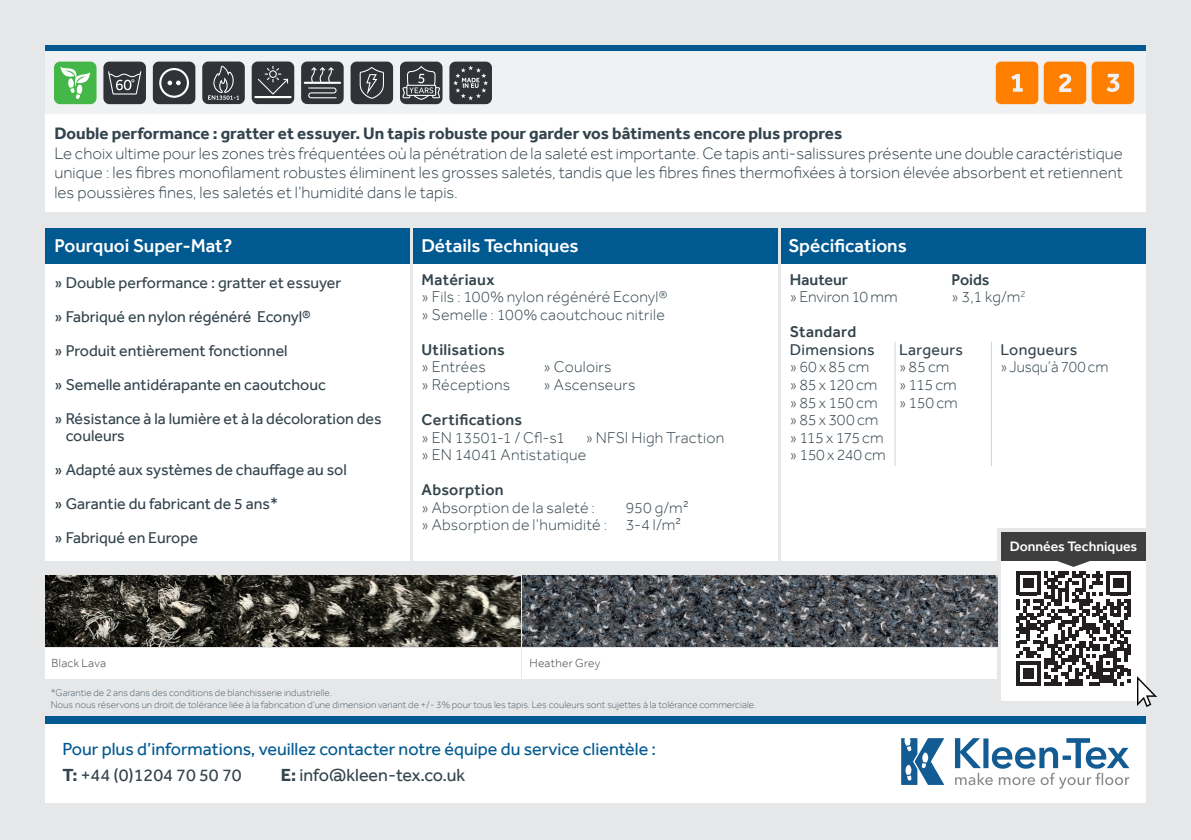
<style>
.page{position:relative;width:1191px;height:840px;background:#fff}
.page>*{position:absolute;margin:0;border:0;box-sizing:border-box;transform-origin:0 0}
.Picture_text{font:500 19px "Effra";color:#fff}
.t1{font:18px/26px "Effra";color:#005990}
.t2{font:18px "Effra";color:#33444d}
.Picture_text-2{font:300 17px/19.4px "Effra";color:#33444d;text-align:justify}
.Picture_text-3{font:700 17px "Effra";color:#33444d}
.Picture_text-4{font:300 16px/17.6px "Effra";letter-spacing:.01em;color:#33444d}
.Picture_text-5{font:16px/17px "Effra";color:#33444d}
.Picture_text-6{font:500 16px "Effra";letter-spacing:.015em;color:#33444d}
.Picture_text-7{font:16px "Effra";letter-spacing:.02em;color:#33444d}
.Picture_text-8{font:300 16px "Effra";letter-spacing:-.01em;color:#33444d;scale:.96 1}
.Picture_text-9{font:500 14px "Effra";color:#fff}
.Picture_text-10{font:300 12px "Effra";letter-spacing:.025em;color:#3e3e3f}
.t3{font:300 10px "Effra";color:#4f616a}
.s1{font-weight:500}
.s2{font-weight:700;color:#33444d}
.s3{color:#33444d}
.s4{font-weight:700}
</style>
<div class="page">
<div style="left:0;top:0;width:1191px;height:839px;background:#e6e7e9"></div>
<div style="left:45px;top:723px;width:1101px;height:79px;background:#fff"></div>
<div style="left:45px;top:716px;width:1101px;height:7px;background:#005990"></div>
<svg style="left:955px;top:738px;width:174px;height:50px"></svg>
<svg style="left:901px;top:738px;width:43px;height:46px"></svg>
<svg style="left:413px;top:263px;width:364px;height:297px"></svg>
<svg style="left:781px;top:263px;width:364px;height:297px"></svg>
<svg style="left:45px;top:263px;width:364px;height:297px"></svg>
<div style="left:45px;top:228px;width:1100px;height:35px;background:#005990"></div>
<svg style="left:45px;top:45px;width:1100px;height:7px"></svg>
<svg style="left:45px;top:114px;width:1100px;height:97px"></svg>
<div style="left:45px;top:52px;width:1100px;height:62px;background:#f0f1f2"></div>
<div style="left:1091px;top:62px;width:43px;height:42px;background:#ff8000;border-radius:5px"></div>
<div style="left:1043px;top:62px;width:43px;height:42px;background:#ff8000;border-radius:5px"></div>
<div style="left:995px;top:62px;width:43px;height:42px;background:#ff8000;border-radius:5px"></div>
<svg style="left:1106px;top:74px;width:13px;height:18px"></svg>
<svg style="left:1011px;top:74px;width:11px;height:18px"></svg>
<svg style="left:1058px;top:74px;width:13px;height:18px"></svg>
<svg style="left:997px;top:528px;width:152px;height:177px"></svg>
<div style="left:103px;top:62px;width:43px;height:42px;background:#2f3337;border-radius:6px"></div>
<svg style="left:108px;top:71px;width:33px;height:23px"></svg>
<div style="left:252px;top:62px;width:42px;height:42px;background:#2f3337;border-radius:6px"></div>
<hr style="left:254px;top:96px;width:38px;height:2px;background:#fff">
<svg style="left:258px;top:66px;width:30px;height:28px"></svg>
<div style="left:153px;top:62px;width:42px;height:42px;background:#2f3337;border-radius:6px"></div>
<svg style="left:159px;top:68px;width:30px;height:30px"></svg>
<div style="left:301px;top:62px;width:43px;height:42px;background:#2f3337;border-radius:6px"></div>
<svg style="left:304px;top:67px;width:37px;height:31px"></svg>
<div style="left:400px;top:62px;width:42px;height:42px;background:#2f3337;border-radius:6px"></div>
<svg style="left:402px;top:66px;width:38px;height:34px"></svg>
<div style="left:350px;top:62px;width:43px;height:42px;background:#2f3337;border-radius:6px"></div>
<svg style="left:360px;top:67px;width:24px;height:32px"></svg>
<div style="left:449px;top:62px;width:43px;height:42px;background:#2f3337;border-radius:6px"></div>
<svg style="left:453px;top:65px;width:35px;height:35px"></svg>
<div style="left:202px;top:62px;width:43px;height:42px;background:#2f3337;border-radius:6px"></div>
<svg style="left:208px;top:65px;width:31px;height:35px"></svg>
<div style="left:54px;top:62px;width:42px;height:42px;background:#45b749;border-radius:6px"></div>
<svg style="left:60px;top:67px;width:30px;height:32px"></svg>
<hr style="left:894px;top:342px;width:1px;height:123px;background:#d1d2d4">
<hr style="left:991px;top:342px;width:1px;height:123px;background:#d1d2d4">
<div style="left:45px;top:647px;width:476px;height:31px;background:#fff"></div>
<div style="left:522px;top:647px;width:475px;height:31px;background:#fff"></div>
<img style="left:45px;top:575px;width:952px;height:71px">
<img style="left:1137px;top:676px;width:19px;height:29px">
<p class="Picture_text-3" style="left:54px;top:123px;width:789px">Double performance : gratter et essuyer. Un tapis robuste pour garder vos bâtiments encore plus propres</p>
<p class="Picture_text-2" style="left:54px;top:143px;width:1070px">Le choix ultime pour les zones très fréquentées où la pénétration de la saleté est importante. Ce tapis anti-salissures présente une double caractéristique unique : les fibres monofilament robustes éliminent les grosses saletés, tandis que les fibres fines thermofixées à torsion élevée absorbent et retiennent les poussières fines, les saletés et l’humidité dans le tapis.</p>
<p class="Picture_text" style="left:54px;top:234px;width:180px">Pourquoi Super-Mat?</p>
<p class="Picture_text-5" style="left:54px;top:273px;width:288px">» Double performance : gratter et essuyer</p>
<p class="Picture_text-5" style="left:54px;top:307px;width:258px">» Fabriqué en nylon régénéré Econyl®</p>
<p class="Picture_text-5" style="left:54px;top:341px;width:235px">» Produit entièrement fonctionnel</p>
<p class="Picture_text-5" style="left:54px;top:375px;width:273px">» Semelle antidérapante en caoutchouc</p>
<p class="Picture_text-5" style="left:66px;top:409px;width:317px;text-indent:-11px">» Résistance à la lumière et à la décoloration des couleurs</p>
<p class="Picture_text-5" style="left:54px;top:460px;width:294px">» Adapté aux systèmes de chauffage au sol</p>
<p class="Picture_text-5" style="left:54px;top:494px;width:225px">» Garantie du fabricant de 5 ans*</p>
<p class="Picture_text-5" style="left:54px;top:528px;width:145px">» Fabriqué en Europe</p>
<p class="Picture_text" style="left:421px;top:234px;width:159px">Détails Techniques</p>
<p class="Picture_text" style="left:788px;top:234px;width:120px">Spécifications</p>
<p class="Picture_text-6" style="left:790px;top:270px;width:60px">Hauteur</p>
<p class="Picture_text-6" style="left:951px;top:270px;width:39px">Poids</p>
<p class="Picture_text-4" style="left:790px;top:288px;width:109px">» Environ 10 mm</p>
<p class="Picture_text-4" style="left:951px;top:288px;width:76px">» 3,1 kg/m<sup>2</sup></p>
<p class="Picture_text-6" style="left:790px;top:322px;width:68px">Standard</p>
<p class="Picture_text-7" style="left:790px;top:340px;width:86px">Dimensions</p>
<p class="Picture_text-7" style="left:899px;top:340px;width:65px">Largeurs</p>
<p class="Picture_text-7" style="left:1000px;top:340px;width:78px">Longueurs</p>
<p class="Picture_text-4" style="left:790px;top:358px;width:81px">» 60 x 85 cm</p>
<p class="Picture_text-4" style="left:899px;top:358px;width:52px">» 85 cm</p>
<p class="Picture_text-8" style="left:1000px;top:357px;width:114px">» Jusqu’à 700 cm</p>
<p class="Picture_text-4" style="left:790px;top:375px;width:89px">» 85 x 120 cm</p>
<p class="Picture_text-4" style="left:899px;top:375px;width:59px">» 115 cm</p>
<p class="Picture_text-4" style="left:790px;top:393px;width:89px">» 85 x 150 cm</p>
<p class="Picture_text-4" style="left:899px;top:393px;width:60px">» 150 cm</p>
<p class="Picture_text-4" style="left:790px;top:410px;width:90px">» 85 x 300 cm</p>
<p class="Picture_text-4" style="left:790px;top:428px;width:95px">» 115 x 175 cm</p>
<p class="Picture_text-4" style="left:790px;top:445px;width:97px">» 150 x 240 cm</p>
<p class="Picture_text-6" style="left:421px;top:270px;width:74px">Matériaux</p>
<p class="Picture_text-4" style="left:421px;top:288px;width:247px">» Fils : 100% nylon régénéré Econyl® » Semelle : 100% caoutchouc nitrile</p>
<p class="Picture_text-6" style="left:421px;top:340px;width:85px">Utilisations</p>
<p class="Picture_text-4" style="left:421px;top:358px;width:66px">» Entrées</p>
<p class="Picture_text-4" style="left:543px;top:358px;width:69px">» Couloirs</p>
<p class="Picture_text-4" style="left:421px;top:375px;width:90px">» Réceptions</p>
<p class="Picture_text-4" style="left:543px;top:375px;width:93px">» Ascenseurs</p>
<p class="Picture_text-6" style="left:421px;top:410px;width:102px">Certifications</p>
<p class="Picture_text-4" style="left:421px;top:428px;width:145px">» EN 13501-1 / Cfl-s1</p>
<p class="Picture_text-4" style="left:585px;top:428px;width:140px">» NFSI High Traction</p>
<p class="Picture_text-4" style="left:421px;top:445px;width:166px">» EN 14041 Antistatique</p>
<p class="Picture_text-4" style="left:421px;top:480px;width:175px"><span class="s1">Absorption<br></span>» Absorption de la saleté :</p>
<p class="Picture_text-4" style="left:421px;top:498px;width:269px;text-indent:204px">950 g/m² » Absorption de l’humidité : 3-4 l/m²</p>
<p class="Picture_text-9" style="left:1010px;top:537px;width:129px">Données Techniques</p>
<p class="Picture_text-10" style="left:51px;top:655px;width:56px">Black Lava</p>
<p class="Picture_text-10" style="left:529px;top:655px;width:72px">Heather Grey</p>
<p class="t3" style="left:51px;top:686px;width:283px">*Garantie de 2 ans dans des conditions de blanchisserie industrielle.</p>
<p class="t3" style="left:51px;top:698px;width:707px">Nous nous réservons un droit de tolérance liée à la fabrication d’une dimension variant de +/- 3% pour tous les tapis. Les couleurs sont sujettes à la tolérance commerciale.</p>
<p class="t1" style="left:63px;top:735px;width:595px">Pour plus d’informations, veuillez contacter notre équipe du service clientèle :<br><span class="s2">T:</span> <span class="s3">+44 (0)1204 70 50 70</span></p>
<p class="t2" style="left:281px;top:763px;width:186px"><span class="s4">E:</span> info@kleen-tex.co.uk</p>
</div>
